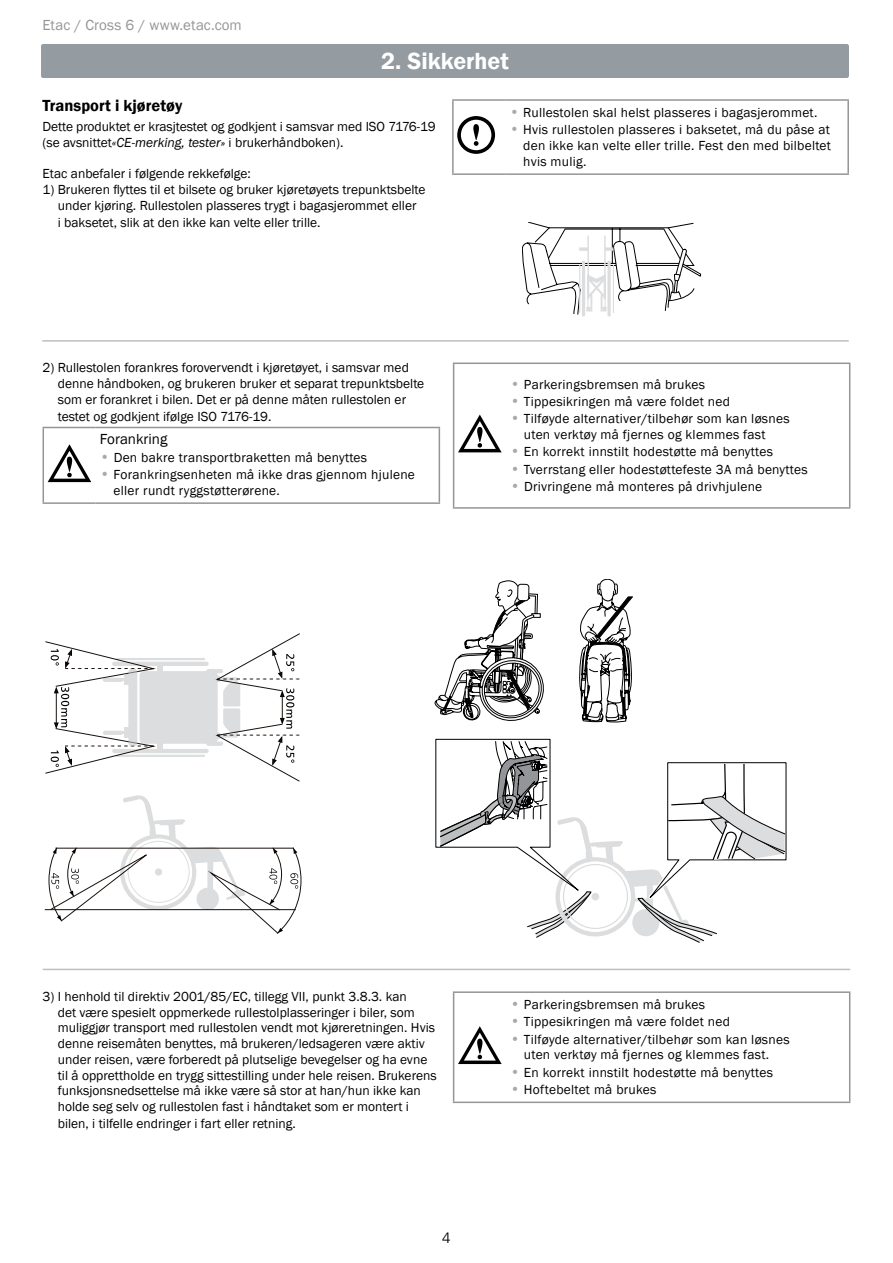
<style>
.page{position:relative;width:893px;height:1263px;background:#fff}
.page>*{position:absolute;margin:0;border:0;box-sizing:border-box;transform-origin:0 0}
.t1{font:600 24px "Franklin Gothic";color:#fff}
.t2{font:600 16.5px "Franklin Gothic";color:#000}
.t3{font:15px "Franklin Gothic";letter-spacing:.01em;color:#939598}
.t4{font:15px "Franklin Gothic";color:#000}
.t5{font:300 15px "Frutiger LT Pro";color:#000}
.t6{font:13.5px/15.8px "Franklin Gothic";color:#000}
.t7{font:13.5px/15.8px "Franklin Gothic";letter-spacing:.02em;color:#000}
.s1{font-style:italic}
.s2{font-size:15px;color:#a7a9ac}
</style>
<div class="page">
<svg style="left:522px;top:222px;width:179px;height:95px"></svg>
<svg style="left:435px;top:739px;width:352px;height:203px"></svg>
<hr style="left:116px;top:658px;width:89px;height:2px;background:#dcddde">
<hr style="left:112px;top:662px;width:97px;height:4px;background:#dcddde;border-radius:2px">
<hr style="left:116px;top:755px;width:89px;height:2px;background:#dcddde">
<hr style="left:112px;top:749px;width:97px;height:4px;background:#dcddde;border-radius:2px">
<div style="left:158px;top:663px;width:5px;height:86px;background:#dcddde"></div>
<hr style="left:206px;top:669px;width:17px;height:4px;background:#dcddde;border-radius:2px">
<div style="left:206px;top:741px;width:17px;height:5px;background:#dcddde;border-radius:2px"></div>
<div style="left:140px;top:671px;width:78px;height:73px;background:#dcddde;border-radius:5px"></div>
<svg style="left:216px;top:633px;width:84px;height:148px"></svg>
<svg style="left:45px;top:641px;width:110px;height:132px"></svg>
<hr style="left:103px;top:731px;width:20px;height:4px;background:#dcddde;border-radius:2px">
<div style="left:129px;top:669px;width:8px;height:77px;background:#dcddde;border-radius:3px"></div>
<hr style="left:45px;top:909px;width:250px;height:1px;background:#18110d">
<svg style="left:49px;top:795px;width:252px;height:138px"></svg>
<svg style="left:580px;top:579px;width:53px;height:143px"></svg>
<svg style="left:435px;top:581px;width:108px;height:139px"></svg>
<hr style="left:43px;top:340px;width:805px;height:2px;background:#bcbec0">
<hr style="left:43px;top:969px;width:807px;height:1px;background:#bcbec0">
<hr style="left:452px;top:101px;width:2px;height:72px;background:#939598">
<hr style="left:452px;top:99px;width:53px;height:2px;background:#939598">
<hr style="left:452px;top:173px;width:53px;height:2px;background:#939598">
<hr style="left:505px;top:99px;width:344px;height:2px;background:#939598">
<hr style="left:847px;top:101px;width:2px;height:72px;background:#939598">
<hr style="left:505px;top:173px;width:344px;height:2px;background:#939598">
<svg style="left:457px;top:116px;width:38px;height:38px"></svg>
<hr style="left:43px;top:428px;width:1px;height:74px;background:#939598">
<hr style="left:43px;top:427px;width:53px;height:1px;background:#939598">
<hr style="left:43px;top:502px;width:53px;height:2px;background:#939598">
<hr style="left:96px;top:427px;width:344px;height:1px;background:#939598">
<hr style="left:439px;top:428px;width:1px;height:74px;background:#939598">
<hr style="left:96px;top:502px;width:344px;height:2px;background:#939598">
<svg style="left:48px;top:444px;width:43px;height:38px"></svg>
<hr style="left:453px;top:364px;width:1px;height:143px;background:#939598">
<hr style="left:453px;top:362px;width:53px;height:2px;background:#939598">
<hr style="left:453px;top:507px;width:53px;height:2px;background:#939598">
<hr style="left:506px;top:362px;width:344px;height:2px;background:#939598">
<hr style="left:849px;top:364px;width:1px;height:143px;background:#939598">
<hr style="left:506px;top:507px;width:344px;height:2px;background:#939598">
<svg style="left:458px;top:415px;width:44px;height:37px"></svg>
<hr style="left:453px;top:993px;width:1px;height:108px;background:#939598">
<hr style="left:453px;top:991px;width:53px;height:2px;background:#939598">
<hr style="left:453px;top:1101px;width:53px;height:2px;background:#939598">
<hr style="left:506px;top:991px;width:344px;height:2px;background:#939598">
<hr style="left:849px;top:993px;width:1px;height:108px;background:#939598">
<hr style="left:506px;top:1101px;width:344px;height:2px;background:#939598">
<svg style="left:458px;top:1026px;width:44px;height:38px"></svg>
<div style="left:41px;top:44px;width:808px;height:34px;background:#949ca1;border-radius:2px"></div>
<p class="t3" style="left:43px;top:16px;width:201px">Etac / Cross 6 / www.etac.com</p>
<h1 class="t1" style="left:381px;top:47px;width:129px">2. Sikkerhet</h1>
<p class="t2" style="left:43px;top:95px;width:141px">Transport i kjøretøy</p>
<p class="t6" style="left:43px;top:119px;width:395px">Dette produktet er krasjtestet og godkjent i samsvar med ISO 7176-19 (se avsnittet<span class="s1">«CE-merking, tester»</span> i brukerhåndboken).</p>
<p class="t6" style="left:43px;top:166px;width:210px">Etac anbefaler i følgende rekkefølge:</p>
<p class="t6" style="left:43px;top:182px;width:384px;text-align:center">1) Brukeren flyttes til et bilsete og bruker kjøretøyets trepunktsbelte under kjøring. Rullestolen plasseres trygt i bagasjerommet eller</p>
<p class="t6" style="left:58px;top:215px;width:264px">i baksetet, slik at den ikke kan velte eller trille.</p>
<p class="t6" style="left:58px;top:360px;width:368px;text-indent:-15px">2) Rullestolen forankres forovervendt i kjøretøyet, i samsvar med denne håndboken, og brukeren bruker et separat trepunktsbelte som er forankret i bilen. Det er på denne måten rullestolen er</p>
<p class="t6" style="left:58px;top:409px;width:215px">testet og godkjent ifølge ISO 7176-19.</p>
<p class="t4" style="left:100px;top:430px;width:69px">Forankring</p>
<p class="t7" style="left:100px;top:449px;width:269px"><span class="s2">•</span> Den bakre transportbraketten må benyttes</p>
<p class="t7" style="left:114px;top:467px;width:303px;text-indent:-14px"><span class="s2">•</span> Forankringsenheten må ikke dras gjennom hjulene eller rundt ryggstøtterørene.</p>
<p class="t7" style="left:509px;top:105px;width:309px"><span class="s2">•</span> Rullestolen skal helst plasseres i bagasjerommet.</p>
<p class="t6" style="left:523px;top:122px;width:309px;text-align:justify;text-indent:-14px"><span class="s2">•</span> Hvis rullestolen plasseres i baksetet, må du påse at den ikke kan velte eller trille. Fest den med bilbeltet hvis mulig.</p>
<p class="t7" style="left:510px;top:377px;width:196px"><span class="s2">•</span> Parkeringsbremsen må brukes</p>
<p class="t7" style="left:510px;top:394px;width:221px"><span class="s2">•</span> Tippesikringen må være foldet ned</p>
<p class="t7" style="left:524px;top:411px;width:267px;text-indent:-14px"><span class="s2">•</span> Tilføyde alternativer/tilbehør som kan løsnes uten verktøy må fjernes og klemmes fast</p>
<p class="t7" style="left:510px;top:444px;width:264px"><span class="s2">•</span> En korrekt innstilt hodestøtte må benyttes</p>
<p class="t7" style="left:510px;top:461px;width:299px"><span class="s2">•</span> Tverrstang eller hodestøttefeste 3A må benyttes</p>
<p class="t7" style="left:510px;top:479px;width:254px"><span class="s2">•</span> Drivringene må monteres på drivhjulene</p>
<p class="t6" style="left:58px;top:989px;width:380px;text-indent:-15px">3) I henhold til direktiv 2001/85/EC, tillegg VII, punkt 3.8.3. kan<br>det være spesielt oppmerkede rullestolplasseringer i biler, som muliggjør transport med rullestolen vendt mot kjøreretningen. Hvis denne reisemåten benyttes, må brukeren/ledsageren være aktiv under reisen, være forberedt på plutselige bevegelser og ha evne til å opprettholde en trygg sittestilling under hele reisen. Brukerens funksjonsnedsettelse må ikke være så stor at han/hun ikke kan holde seg selv og rullestolen fast i håndtaket som er montert i</p>
<p class="t6" style="left:58px;top:1116px;width:240px">bilen, i tilfelle endringer i fart eller retning.</p>
<p class="t5" style="left:442px;top:1229px;width:10px">4</p>
<p class="t7" style="left:510px;top:997px;width:196px"><span class="s2">•</span> Parkeringsbremsen må brukes</p>
<p class="t7" style="left:510px;top:1014px;width:221px"><span class="s2">•</span> Tippesikringen må være foldet ned</p>
<p class="t7" style="left:510px;top:1031px;width:281px;text-align:center"><span class="s2">•</span> Tilføyde alternativer/tilbehør som kan løsnes uten verktøy må fjernes og klemmes fast.</p>
<p class="t7" style="left:510px;top:1064px;width:264px"><span class="s2">•</span> En korrekt innstilt hodestøtte må benyttes</p>
<p class="t7" style="left:510px;top:1082px;width:148px"><span class="s2">•</span> Hoftebeltet må brukes</p>
</div>
